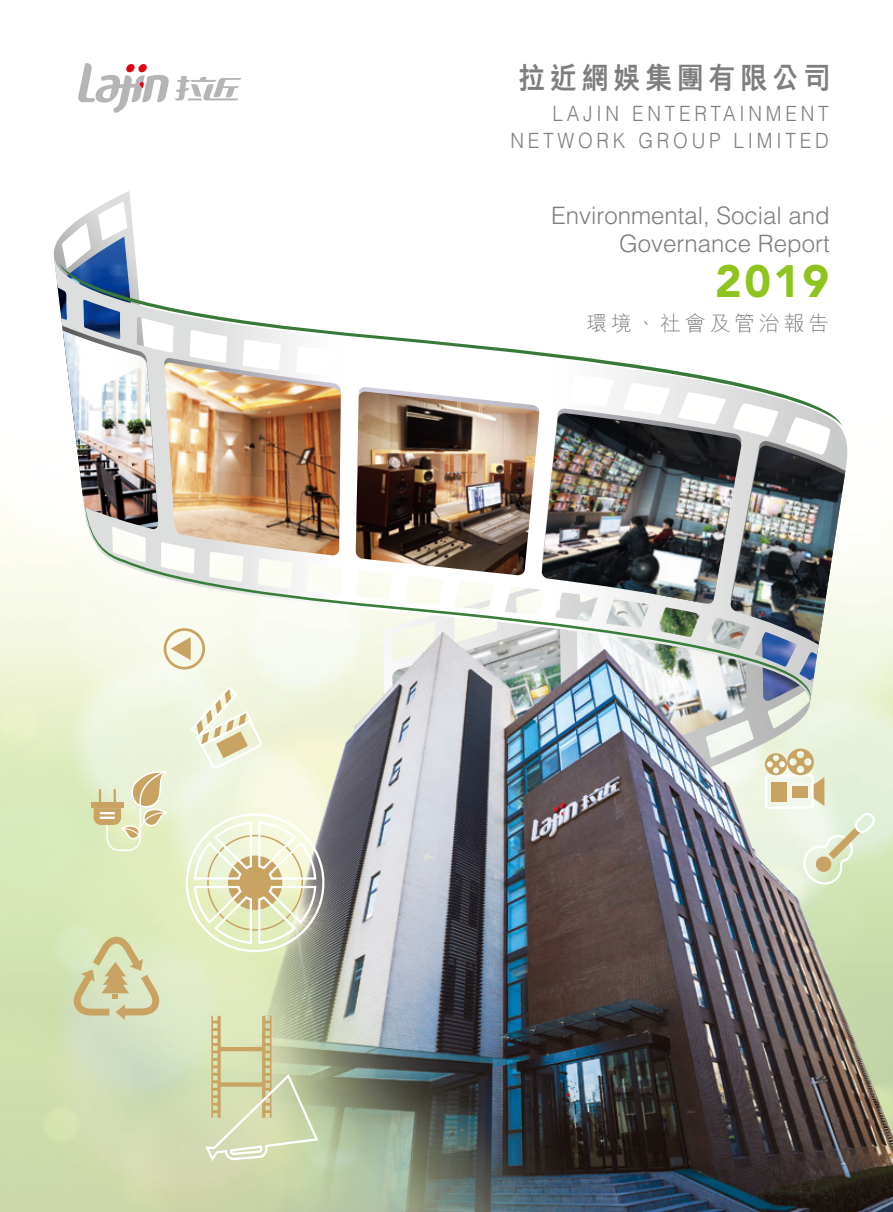
<style>
.page{position:relative;width:893px;height:1212px;background:#fff}
.page>*{position:absolute;margin:0;border:0;box-sizing:border-box;transform-origin:0 0}
.t1{font:900 45px "Avenir LT Std";color:#8fc41f}
.t2{font:800 30px "M Hei HK";letter-spacing:.175em;color:#7e7e7e;scale:.9 1}
.t3{font:300 24px/27.2px "Helvetica LT Std";color:#7e7e7e;text-align:right}
.t4{font:300 21px/27px "Helvetica LT Std";letter-spacing:.2em;color:#7e7e7e;text-align:right;scale:.9 1}
.t5{font:300 21px "M Hei HK";letter-spacing:.175em;color:#7e7e7e}
</style>
<div class="page">
<img style="left:0;top:515px;width:893px;height:697px">
<img style="left:383px;top:704px;width:382px;height:169px">
<img style="left:392px;top:704px;width:170px;height:123px">
<img style="left:577px;top:704px;width:169px;height:67px">
<svg style="left:54px;top:426px;width:799px;height:278px"></svg>
<svg style="left:53px;top:191px;width:83px;height:337px"></svg>
<svg style="left:59px;top:264px;width:783px;height:162px"></svg>
<svg style="left:85px;top:504px;width:726px;height:197px"></svg>
<img style="left:63px;top:331px;width:95px;height:199px">
<img style="left:356px;top:392px;width:183px;height:184px">
<img style="left:730px;top:446px;width:115px;height:199px">
<img style="left:541px;top:413px;width:201px;height:191px">
<img style="left:164px;top:363px;width:177px;height:193px">
<svg style="left:185px;top:812px;width:141px;height:141px;background:#dfdfc1"></svg>
<svg style="left:164px;top:628px;width:41px;height:41px;background:#e7ddbe"></svg>
<svg style="left:189px;top:685px;width:74px;height:85px;background:#ecebd2"></svg>
<svg style="left:765px;top:667px;width:113px;height:221px;background:#dde3ce"></svg>
<svg style="left:203px;top:1016px;width:117px;height:190px;background:#cdd3aa"></svg>
<svg style="left:73px;top:937px;width:87px;height:83px;background:#d4d3a6"></svg>
<div style="left:91px;top:803px;width:33px;height:5px;background:#c8a362"></div>
<svg style="left:94px;top:766px;width:74px;height:86px;background:#e0deb6"></svg>
<svg style="left:78px;top:63px;width:163px;height:50px"></svg>
<p class="t2" style="left:518px;top:63px;width:349px">拉近網娛集團有限公司</p>
<p class="t4" style="left:510px;top:100px;width:355px">LAJIN ENTERTAINMENT<br>NETWORK GROUP LIMITED</p>
<p class="t3" style="left:551px;top:202px;width:280px">Environmental, Social and<br>Governance Report</p>
<h1 class="t1" style="left:715px;top:254px;width:115px">2019</h1>
<p class="t5" style="left:586px;top:312px;width:245px">環境、社會及管治報告</p>
</div>
